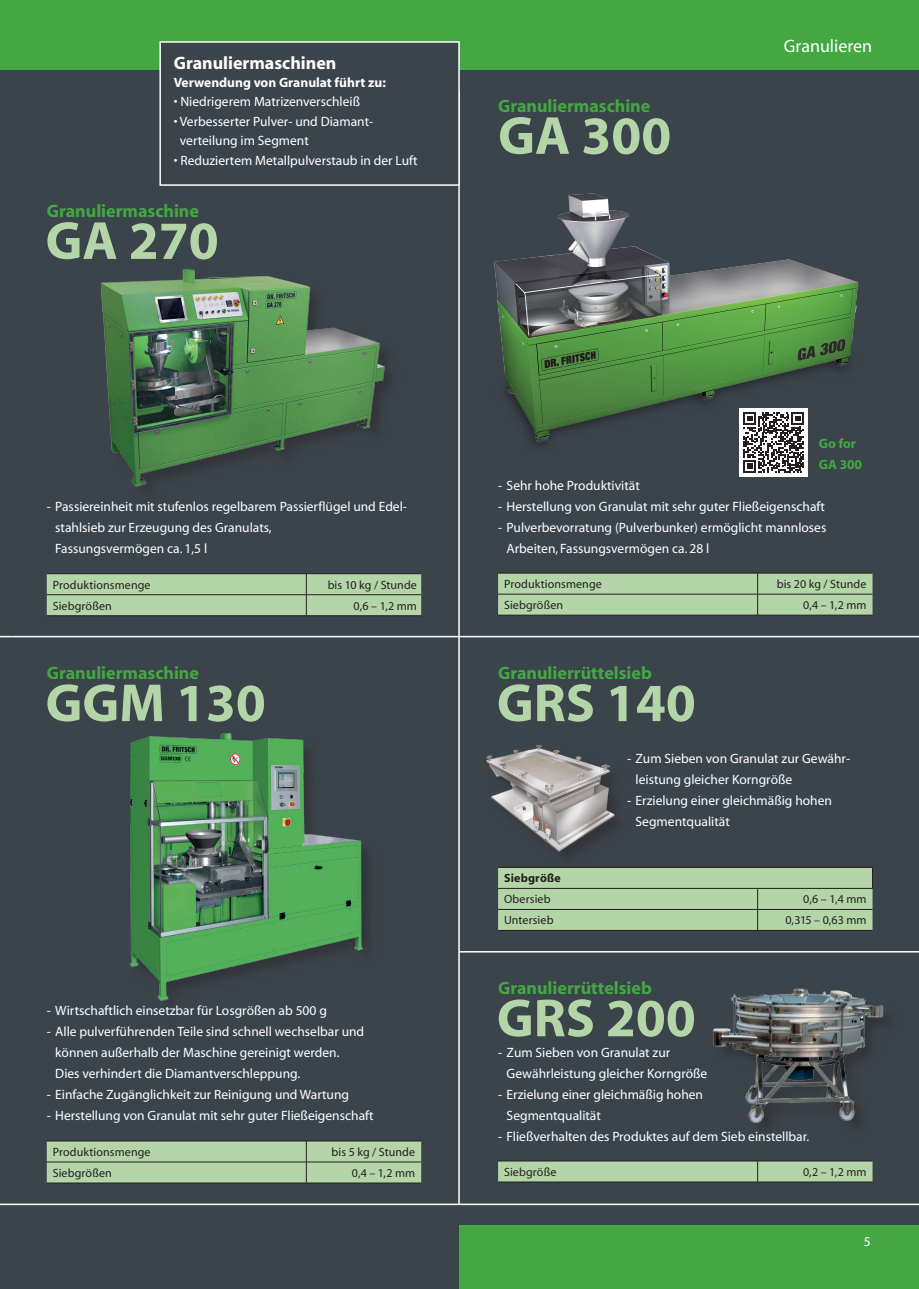
<style>
.page{position:relative;width:919px;height:1289px;background:#fff}
.page>*{position:absolute;margin:0;border:0;box-sizing:border-box;transform-origin:0 0}
.t1{font:700 54px "Myriad";color:#b4d5a8}
.t2{font:700 18px "Myriad";color:#43a842}
.t3{font:700 18px "Myriad";color:#fff}
.t4{font:18px "Myriad";color:#fff}
.t5{font:13.5px/21px "Myriad";color:#fff}
.t6{font:700 13.5px "Myriad";color:#fff}
.t7{font:700 13.5px/21px "Myriad";color:#43a842}
.t8{font:12px "Myriad";letter-spacing:.01em;color:#231f20}
.t9{font:700 12px "Myriad";letter-spacing:.015em;color:#231f20}
</style>
<div class="page">
<div style="left:0;top:0;width:918px;height:1288px;background:#3c444b"></div>
<img style="left:713px;top:988px;width:170px;height:138px">
<div style="left:0;top:0;width:918px;height:70px;background:#43a842"></div>
<hr style="left:0;top:1203px;width:918px;height:2px;background:#fff">
<img style="left:129px;top:733px;width:239px;height:268px">
<img style="left:100px;top:268px;width:291px;height:223px">
<hr style="left:306px;top:1182px;width:115px;height:1px;background:#231f20">
<hr style="left:47px;top:1182px;width:259px;height:1px;background:#231f20">
<svg style="left:47px;top:1140px;width:374px;height:42px;background:#abca9f"></svg>
<hr style="left:498px;top:615px;width:259px;height:1px;background:#231f20">
<hr style="left:757px;top:615px;width:115px;height:1px;background:#231f20">
<svg style="left:498px;top:573px;width:374px;height:42px;background:#accba1"></svg>
<hr style="left:498px;top:1181px;width:259px;height:1px;background:#231f20">
<hr style="left:757px;top:1181px;width:115px;height:1px;background:#231f20">
<svg style="left:498px;top:1160px;width:374px;height:21px;background:#a9c89e"></svg>
<svg style="left:0;top:636px;width:13px;height:1px"></svg>
<hr style="left:47px;top:615px;width:259px;height:1px;background:#231f20">
<hr style="left:306px;top:615px;width:115px;height:1px;background:#231f20">
<svg style="left:47px;top:573px;width:374px;height:42px;background:#accba0"></svg>
<hr style="left:13px;top:636px;width:905px;height:1px;background:#fff">
<hr style="left:459px;top:951px;width:459px;height:1px;background:#fff">
<hr style="left:458px;top:91px;width:2px;height:1113px;background:#fff">
<div style="left:160px;top:42px;width:299px;height:143px;background:#3c444b"></div>
<div style="left:159px;top:41px;width:301px;height:145px;border:2px solid #fff"></div>
<img style="left:494px;top:193px;width:365px;height:263px">
<img style="left:486px;top:745px;width:131px;height:111px">
<hr style="left:498px;top:930px;width:259px;height:1px;background:#231f20">
<hr style="left:757px;top:930px;width:115px;height:1px;background:#231f20">
<svg style="left:498px;top:867px;width:375px;height:63px;background:#accba1"></svg>
<div style="left:459px;top:1225px;width:459px;height:63px;background:#43a842"></div>
<div style="left:739px;top:408px;width:68px;height:68px;background:#fff"></div>
<svg style="left:743px;top:412px;width:61px;height:61px"></svg>
<h2 class="t3" style="left:174px;top:53px;width:164px">Granuliermaschinen</h2>
<p class="t6" style="left:174px;top:75px;width:214px">Verwendung von Granulat führt zu:</p>
<p class="t5" style="left:174px;top:92px;width:188px">• Niedrigerem Matrizenverschleiß</p>
<p class="t5" style="left:180px;top:112px;width:195px;line-height:19.5px;text-indent:-6px">• Verbesserter Pulver- und Diamant&shy;verteilung im Segment</p>
<p class="t5" style="left:174px;top:150px;width:245px">• Reduziertem Metallpulverstaub in der Luft</p>
<h2 class="t2" style="left:47px;top:201px;width:154px">Granuliermaschine</h2>
<h1 class="t1" style="left:45px;top:213px;width:175px">GA 270</h1>
<p class="t5" style="left:55px;top:496px;width:353px;text-indent:-9px">- Passiereinheit mit stufenlos regelbarem Passierflügel und Edel&shy;stahlsieb zur Erzeugung des Granulats,<br>Fassungsvermögen ca. 1,5 l</p>
<p class="t8" style="left:53px;top:578px;width:99px">Produktionsmenge</p>
<p class="t8" style="left:327px;top:578px;width:91px">bis 10 kg / Stunde</p>
<p class="t8" style="left:53px;top:599px;width:61px">Siebgrößen</p>
<p class="t8" style="left:353px;top:599px;width:65px">0,6 – 1,2 mm</p>
<h2 class="t2" style="left:47px;top:663px;width:154px">Granuliermaschine</h2>
<h1 class="t1" style="left:45px;top:675px;width:222px">GGM 130</h1>
<p class="t5" style="left:47px;top:1000px;width:281px">- Wirtschaftlich einsetzbar für Losgrößen ab 500 g</p>
<p class="t5" style="left:55px;top:1021px;width:310px;text-indent:-9px">- Alle pulverführenden Teile sind schnell wechselbar und können außerhalb der Maschine gereinigt werden.<br>Dies verhindert die Diamantverschleppung.</p>
<p class="t5" style="left:47px;top:1084px;width:304px">- Einfache Zugänglichkeit zur Reinigung und Wartung</p>
<p class="t5" style="left:47px;top:1105px;width:328px">- Herstellung von Granulat mit sehr guter Fließeigenschaft</p>
<p class="t8" style="left:53px;top:1145px;width:99px">Produktionsmenge</p>
<p class="t8" style="left:331px;top:1145px;width:85px">bis 5 kg / Stunde</p>
<p class="t8" style="left:53px;top:1166px;width:61px">Siebgrößen</p>
<p class="t8" style="left:352px;top:1166px;width:65px">0,4 – 1,2 mm</p>
<h2 class="t2" style="left:498px;top:96px;width:154px">Granuliermaschine</h2>
<h1 class="t1" style="left:498px;top:108px;width:175px">GA 300</h1>
<h2 class="t4" style="left:783px;top:37px;width:90px">Granulieren</h2>
<p class="t7" style="left:818px;top:433px;width:45px">Go for<br>GA 300</p>
<p class="t5" style="left:498px;top:475px;width:143px">- Sehr hohe Produktivität</p>
<p class="t5" style="left:498px;top:496px;width:328px">- Herstellung von Granulat mit sehr guter Fließeigenschaft</p>
<p class="t5" style="left:506px;top:517px;width:321px;text-indent:-9px">- Pulverbevorratung (Pulverbunker) ermöglicht mannloses<br>Arbeiten, Fassungsvermögen ca. 28 l</p>
<p class="t8" style="left:504px;top:578px;width:99px">Produktionsmenge</p>
<p class="t8" style="left:776px;top:578px;width:91px">bis 20 kg / Stunde</p>
<p class="t8" style="left:504px;top:599px;width:61px">Siebgrößen</p>
<p class="t8" style="left:803px;top:599px;width:65px">0,4 – 1,2 mm</p>
<h2 class="t2" style="left:498px;top:663px;width:155px">Granulierrüttelsieb</h2>
<h1 class="t1" style="left:497px;top:675px;width:200px">GRS 140</h1>
<p class="t5" style="left:635px;top:748px;width:216px;text-indent:-9px">- Zum Sieben von Granulat zur Gewähr&shy;leistung gleicher Korngröße</p>
<p class="t5" style="left:635px;top:790px;width:198px;text-indent:-9px">- Erzielung einer gleichmäßig hohen<br>Segmentqualität</p>
<p class="t9" style="left:504px;top:872px;width:58px">Siebgröße</p>
<p class="t8" style="left:504px;top:893px;width:48px">Obersieb</p>
<p class="t8" style="left:803px;top:893px;width:65px">0,6 – 1,4 mm</p>
<p class="t8" style="left:504px;top:914px;width:51px">Untersieb</p>
<p class="t8" style="left:785px;top:914px;width:83px">0,315 – 0,63 mm</p>
<h2 class="t2" style="left:498px;top:978px;width:155px">Granulierrüttelsieb</h2>
<h1 class="t1" style="left:497px;top:990px;width:200px">GRS 200</h1>
<p class="t5" style="left:506px;top:1042px;width:202px;text-indent:-9px">- Zum Sieben von Granulat zur<br>Gewährleistung gleicher Korngröße</p>
<p class="t5" style="left:506px;top:1084px;width:198px;text-indent:-9px">- Erzielung einer gleichmäßig hohen<br>Segmentqualität</p>
<p class="t5" style="left:498px;top:1126px;width:312px">- Fließverhalten des Produktes auf dem Sieb einstellbar.</p>
<p class="t8" style="left:504px;top:1165px;width:54px">Siebgröße</p>
<p class="t8" style="left:803px;top:1165px;width:65px">0,2 – 1,2 mm</p>
<p class="t5" style="left:863px;top:1231px;width:8px">5</p>
</div>
